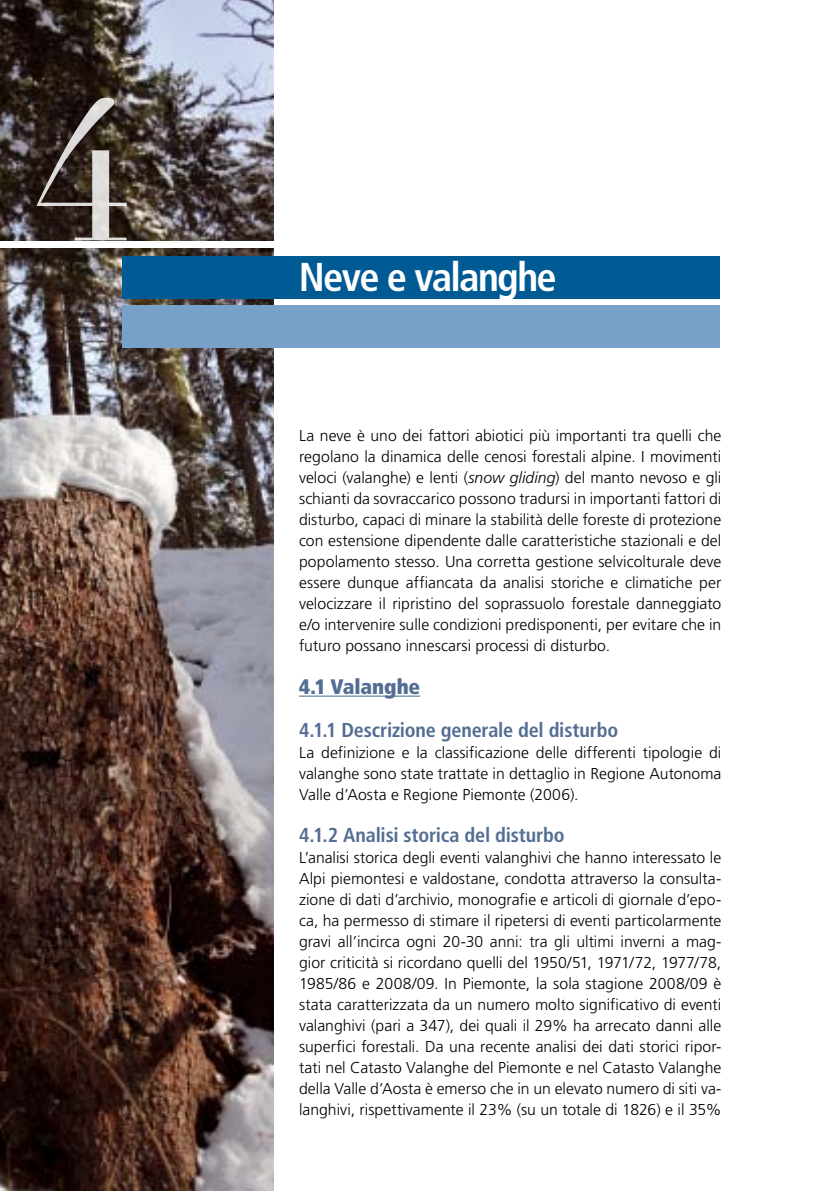
<style>
.page{position:relative;width:819px;height:1191px;background:#fff}
.page>*{position:absolute;margin:0;border:0;box-sizing:border-box;transform-origin:0 0}
.t1{font:196px "Didot";color:#fff}
.t2{font:700 condensed 40.25px "Frutiger LT Std";letter-spacing:-.04em;color:#fff}
.t3{font:900 condensed 21px "Frutiger LT Std";letter-spacing:-.005em;color:#536d93}
.t4{font:700 condensed 20.12px "Frutiger LT Std";letter-spacing:-.01em;color:#536d93}
.t5{font:300 15.75px/21px "Frutiger LT Std";color:#000;text-align:justify}
.s1{font-style:italic}
</style>
<div class="page">
<img style="left:0;top:248px;width:274px;height:943px">
<img style="left:0;top:0;width:274px;height:240px">
<div style="left:122px;top:305px;width:597px;height:43px;background:#77a1c8"></div>
<div style="left:122px;top:256px;width:597px;height:43px;background:#005b94"></div>
<hr style="left:299px;top:695px;width:121px;height:1px;background:#536d93">
<h1 class="t1" style="left:30px;top:55px;width:103px">4</h1>
<h2 class="t2" style="left:299px;top:253px;width:259px">Neve e valanghe</h2>
<p class="t5" style="left:299px;top:425px;width:424px">La neve è uno dei fattori abiotici più importanti tra quelli che regolano la dinamica delle cenosi forestali alpine. I movimenti veloci (valanghe) e lenti (<span class="s1">snow gliding</span>) del manto nevoso e gli schianti da sovraccarico possono tradursi in importanti fattori di disturbo, capaci di minare la stabilità delle foreste di protezione con estensione dipendente dalle caratteristiche stazionali e del popolamento stesso. Una corretta gestione selvicolturale deve essere dunque affiancata da analisi storiche e climatiche per velocizzare il ripristino del soprassuolo forestale danneggiato e/o intervenire sulle condizioni predisponenti, per evitare che in futuro possano innescarsi processi di disturbo.</p>
<h3 class="t3" style="left:299px;top:674px;width:123px">4.1 Valanghe</h3>
<p class="t4" style="left:299px;top:718px;width:320px">4.1.1 Descrizione generale del disturbo</p>
<p class="t5" style="left:299px;top:742px;width:424px">La definizione e la classificazione delle differenti tipologie di valanghe sono state trattate in dettaglio in Regione Autonoma Valle d’Aosta e Regione Piemonte (2006).</p>
<p class="t4" style="left:299px;top:823px;width:267px">4.1.2 Analisi storica del disturbo</p>
<p class="t5" style="left:299px;top:847px;width:424px">L’analisi storica degli eventi valanghivi che hanno interessato le Alpi piemontesi e valdostane, condotta attraverso la consulta&shy;zione di dati d’archivio, monografie e articoli di giornale d’epo&shy;ca, ha permesso di stimare il ripetersi di eventi particolarmente gravi all’incirca ogni 20-30 anni: tra gli ultimi inverni a mag&shy;gior criticità si ricordano quelli del 1950/51, 1971/72, 1977/78, 1985/86 e 2008/09. In Piemonte, la sola stagione 2008/09 è stata caratterizzata da un numero molto significativo di eventi valanghivi (pari a 347), dei quali il 29% ha arrecato danni alle superfici forestali. Da una recente analisi dei dati storici ripor&shy;tati nel Catasto Valanghe del Piemonte e nel Catasto Valanghe della Valle d’Aosta è emerso che in un elevato numero di siti va&shy;langhivi, rispettivamente il 23% (su un totale di 1826) e il 35%</p>
</div>
